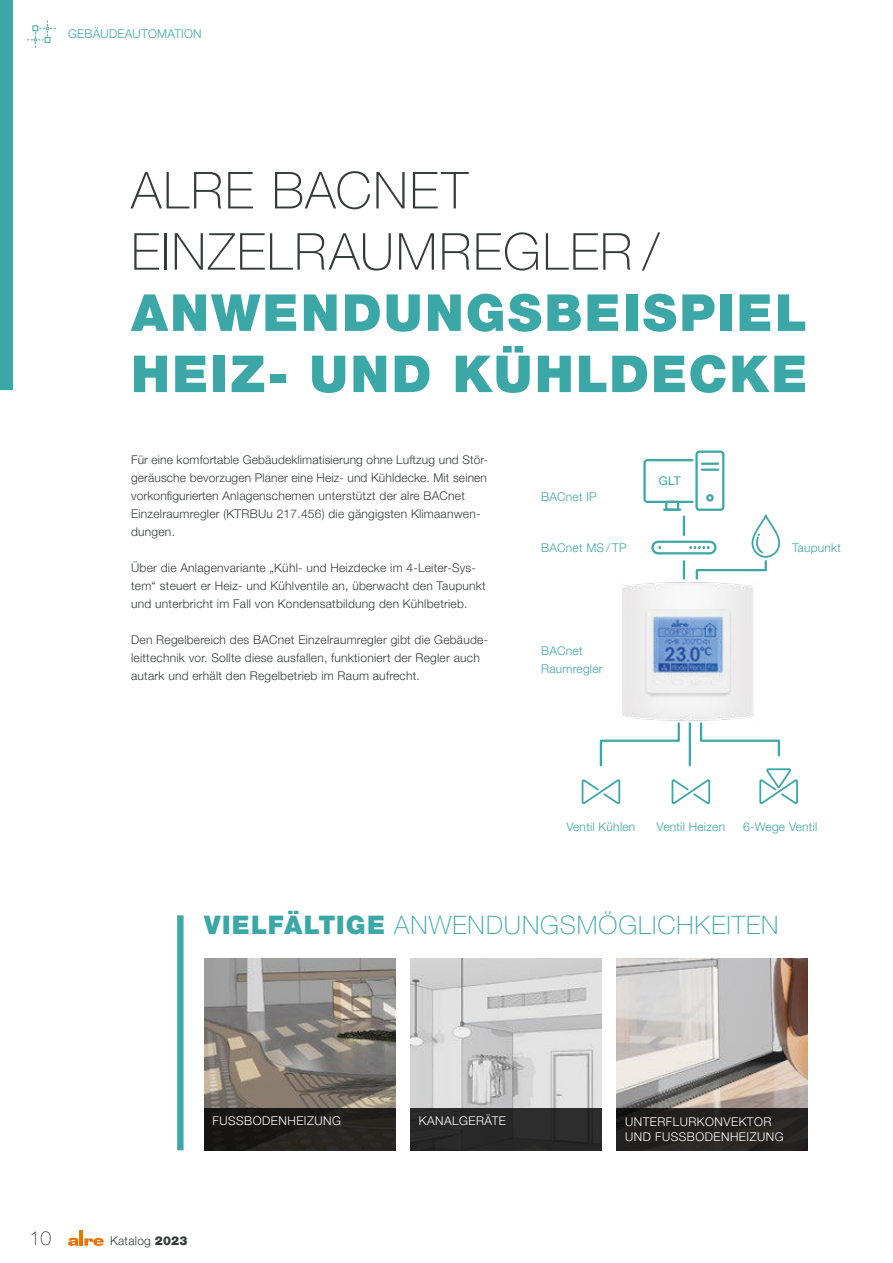
<style>
.page{position:relative;width:893px;height:1263px;background:#fff}
.page>*{position:absolute;margin:0;border:0;box-sizing:border-box;transform-origin:0 0}
.t1{font:900 51px/61.2px "Helvetica Neue LT Pro";letter-spacing:.05em;color:#3ba7a6}
.t2{font:100 51px/61.2px "Helvetica Neue LT Pro";letter-spacing:.035em;color:#373a3b}
.t3{font:100 25.5px "Helvetica Neue LT Pro";letter-spacing:.04em;color:#3ba7a6}
.t4{font:100 19.5px "Helvetica Neue LT Pro";color:#373a3b}
.t5{font:300 12px/18px "Helvetica Neue LT Pro";letter-spacing:.02em;color:#373a3b}
.t6{font:300 12px/18px "Helvetica Neue LT Pro";letter-spacing:.02em;color:#3ba7a6}
.t7{font:300 12px/15px "Helvetica Neue LT Pro";letter-spacing:.04em;color:#fff}
.t8{font:12px "Helvetica Neue LT Pro";color:#3ba7a6}
.s1{font-weight:900}
</style>
<div class="page">
<img style="left:204px;top:959px;width:191px;height:149px">
<div style="left:204px;top:1108px;width:191px;height:42px;background:linear-gradient(to right,#161414,#2b2823)"></div>
<img style="left:617px;top:959px;width:191px;height:149px">
<div style="left:617px;top:1108px;width:191px;height:42px;background:#23201f"></div>
<img style="left:410px;top:959px;width:192px;height:149px">
<div style="left:410px;top:1108px;width:192px;height:42px;background:#282828"></div>
<div style="left:177px;top:915px;width:7px;height:235px;background:#3ba7a6"></div>
<hr style="left:80px;top:1230px;width:3px;height:16px;background:#ee7203">
<svg style="left:68px;top:1238px;width:36px;height:8px"></svg>
<div style="left:0;top:0;width:13px;height:390px;background:#3ba7a6"></div>
<svg style="left:28px;top:20px;width:28px;height:28px"></svg>
<img style="left:620px;top:582px;width:137px;height:145px">
<div style="left:695px;top:451px;width:29px;height:60px;border:2px solid #3ba7a6;border-radius:3px"></div>
<svg style="left:672px;top:779px;width:38px;height:25px"></svg>
<svg style="left:582px;top:779px;width:38px;height:25px"></svg>
<svg style="left:759px;top:768px;width:39px;height:36px"></svg>
<hr style="left:689px;top:723px;width:2px;height:42px;background:#3ba7a6">
<svg style="left:599px;top:721px;width:82px;height:46px"></svg>
<svg style="left:699px;top:721px;width:81px;height:36px"></svg>
<svg style="left:643px;top:458px;width:137px;height:122px"></svg>
<p class="t6" style="left:68px;top:25px;width:135px">GEBÄUDEAUTOMATION</p>
<h1 class="t2" style="left:131px;top:160px;width:530px">ALRE BACNET<br>EINZELRAUMREGLER /</h1>
<h1 class="t1" style="left:131px;top:282px;width:678px">ANWENDUNGSBEISPIEL<br>HEIZ- UND KÜHLDECKE</h1>
<p class="t5" style="left:131px;top:451px;width:359px">Für eine komfortable Gebäudeklimatisierung ohne Luftzug und Stör&shy;geräusche bevorzugen Planer eine Heiz- und Kühldecke. Mit seinen vorkonfigurierten Anlagenschemen unterstützt der alre BACnet Einzelraumregler (KTRBUu 217.456) die gängigsten Klimaanwen&shy;dungen.</p>
<p class="t5" style="left:131px;top:559px;width:356px">Über die Anlagenvariante „Kühl- und Heizdecke im 4-Leiter-Sys&shy;tem“ steuert er Heiz- und Kühlventile an, überwacht den Taupunkt und unterbricht im Fall von Kondensatbildung den Kühlbetrieb.</p>
<p class="t5" style="left:131px;top:631px;width:358px">Den Regelbereich des BACnet Einzelraumregler gibt die Gebäude&shy;leittechnik vor. Sollte diese ausfallen, funktioniert der Regler auch autark und erhält den Regelbetrieb im Raum aufrecht.</p>
<p class="t6" style="left:541px;top:488px;width:57px">BACnet IP</p>
<p class="t6" style="left:541px;top:539px;width:87px">BACnet MS / TP</p>
<p class="t8" style="left:659px;top:476px;width:24px">GLT</p>
<p class="t6" style="left:541px;top:641px;width:63px">BACnet<br>Raumregler</p>
<p class="t6" style="left:792px;top:539px;width:51px">Taupunkt</p>
<p class="t6" style="left:566px;top:817px;width:70px">Ventil Kühlen</p>
<p class="t6" style="left:743px;top:817px;width:76px">6-Wege Ventil</p>
<p class="t6" style="left:657px;top:817px;width:70px">Ventil Heizen</p>
<h2 class="t3" style="left:204px;top:910px;width:576px"><span class="s1">VIELFÄLTIGE</span> ANWENDUNGSMÖGLICHKEITEN</h2>
<p class="t7" style="left:419px;top:1113px;width:89px">KANALGERÄTE</p>
<p class="t7" style="left:213px;top:1113px;width:130px">FUSSBODENHEIZUNG</p>
<p class="t7" style="left:625px;top:1114px;width:160px">UNTERFLURKONVEKTOR<br>UND FUSSBODENHEIZUNG</p>
<h3 class="t4" style="left:30px;top:1226px;width:23px">10</h3>
<p class="t5" style="left:110px;top:1233px;width:79px">Katalog <span class="s1">2023</span></p>
</div>
